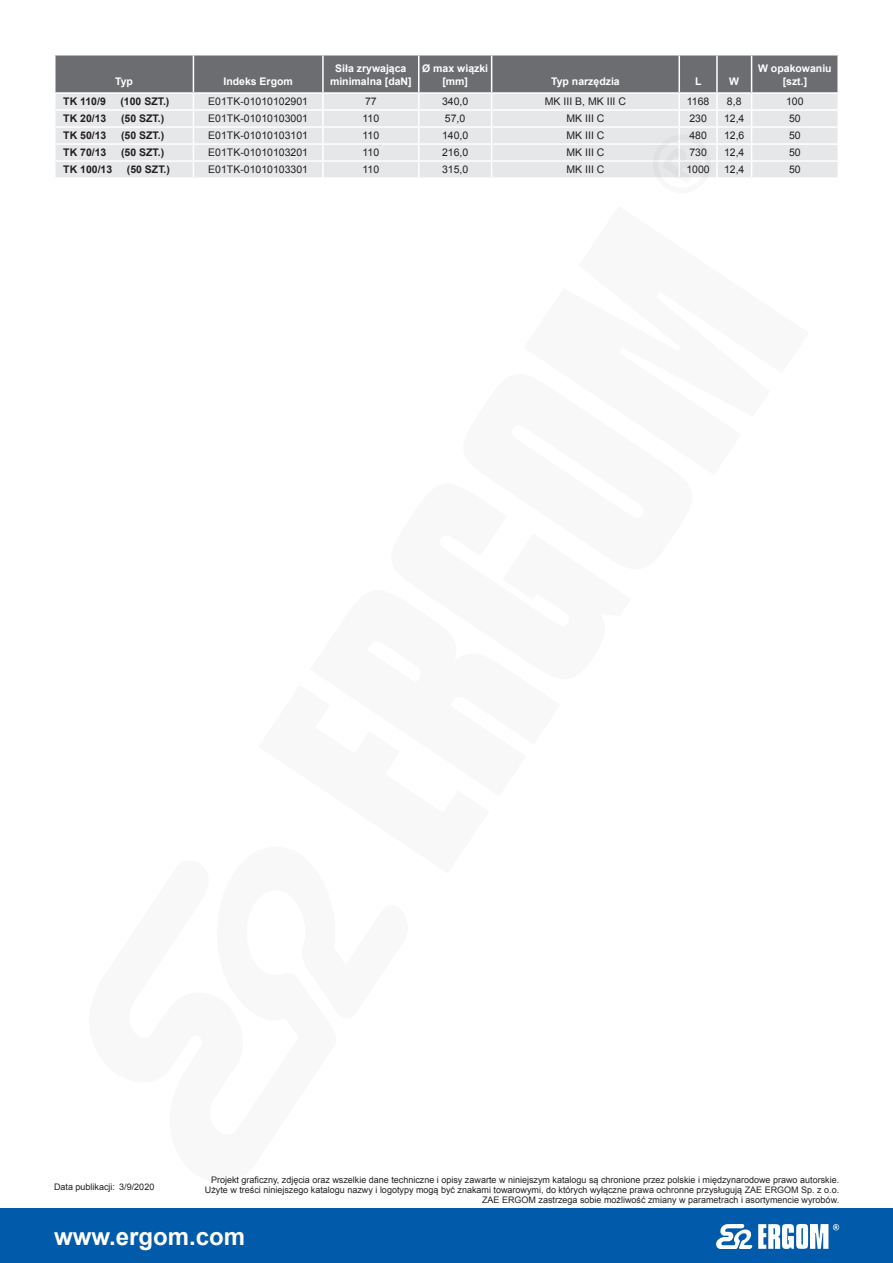
<style>
.page{position:relative;width:893px;height:1263px;background:#fff}
.page>*{position:absolute;margin:0;border:0;box-sizing:border-box;transform-origin:0 0}
.t1{font:700 24px "Arial";color:#fff}
.tabela-body{font:10.5px "Arial";color:#231f20}
.tabela-naglowek{font:700 10.5px/12.6px "Arial";color:#fff;text-align:center}
.tabela-body-bold{font:700 10.5px "Arial";color:#231f20}
.t2{font:9px/9.8px "Arial";color:#231f20;text-align:right}
</style>
<div class="page">
<div style="left:0;top:1209px;width:893px;height:54px;background:#015aaa"></div>
<svg style="left:716px;top:1224px;width:123px;height:25px"></svg>
<svg style="left:55px;top:55px;width:783px;height:122px;background:#c3c4c6"></svg>
<p class="tabela-naglowek" style="left:115px;top:75px;width:19px">Typ</p>
<p class="tabela-naglowek" style="left:223px;top:75px;width:71px">Indeks Ergom</p>
<p class="tabela-naglowek" style="left:330px;top:62px;width:83px">Siła zrywająca minimalna [daN]</p>
<p class="tabela-naglowek" style="left:422px;top:62px;width:67px">Ø max wiązki [mm]</p>
<p class="tabela-naglowek" style="left:551px;top:75px;width:70px">Typ narzędzia</p>
<p class="tabela-naglowek" style="left:695px;top:75px;width:8px">L</p>
<p class="tabela-naglowek" style="left:729px;top:75px;width:11px">W</p>
<p class="tabela-naglowek" style="left:758px;top:62px;width:75px">W opakowaniu [szt.]</p>
<p class="tabela-body-bold" style="left:63px;top:95px;width:44px">TK 110/9</p>
<p class="tabela-body-bold" style="left:120px;top:95px;width:51px">(100 SZT.)</p>
<p class="tabela-body" style="left:208px;top:95px;width:101px">E01TK-01010102901</p>
<p class="tabela-body" style="left:365px;top:95px;width:13px">77</p>
<p class="tabela-body" style="left:442px;top:95px;width:28px">340,0</p>
<p class="tabela-body" style="left:545px;top:95px;width:83px">MK III B, MK III C</p>
<p class="tabela-body" style="left:687px;top:95px;width:24px">1168</p>
<p class="tabela-body" style="left:727px;top:95px;width:16px">8,8</p>
<p class="tabela-body" style="left:786px;top:95px;width:19px">100</p>
<p class="tabela-body-bold" style="left:63px;top:112px;width:45px">TK 20/13</p>
<p class="tabela-body-bold" style="left:121px;top:112px;width:45px">(50 SZT.)</p>
<p class="tabela-body" style="left:208px;top:112px;width:101px">E01TK-01010103001</p>
<p class="tabela-body" style="left:362px;top:112px;width:18px">110</p>
<p class="tabela-body" style="left:445px;top:112px;width:22px">57,0</p>
<p class="tabela-body" style="left:566px;top:112px;width:39px">MK III C</p>
<p class="tabela-body" style="left:689px;top:112px;width:19px">230</p>
<p class="tabela-body" style="left:724px;top:112px;width:22px">12,4</p>
<p class="tabela-body" style="left:789px;top:112px;width:13px">50</p>
<p class="tabela-body-bold" style="left:63px;top:129px;width:45px">TK 50/13</p>
<p class="tabela-body-bold" style="left:121px;top:129px;width:45px">(50 SZT.)</p>
<p class="tabela-body" style="left:208px;top:129px;width:101px">E01TK-01010103101</p>
<p class="tabela-body" style="left:362px;top:129px;width:18px">110</p>
<p class="tabela-body" style="left:442px;top:129px;width:28px">140,0</p>
<p class="tabela-body" style="left:566px;top:129px;width:39px">MK III C</p>
<p class="tabela-body" style="left:689px;top:129px;width:19px">480</p>
<p class="tabela-body" style="left:724px;top:129px;width:22px">12,6</p>
<p class="tabela-body" style="left:789px;top:129px;width:13px">50</p>
<p class="tabela-body-bold" style="left:63px;top:146px;width:45px">TK 70/13</p>
<p class="tabela-body-bold" style="left:121px;top:146px;width:45px">(50 SZT.)</p>
<p class="tabela-body" style="left:208px;top:146px;width:101px">E01TK-01010103201</p>
<p class="tabela-body" style="left:362px;top:146px;width:18px">110</p>
<p class="tabela-body" style="left:442px;top:146px;width:28px">216,0</p>
<p class="tabela-body" style="left:566px;top:146px;width:39px">MK III C</p>
<p class="tabela-body" style="left:689px;top:146px;width:19px">730</p>
<p class="tabela-body" style="left:724px;top:146px;width:22px">12,4</p>
<p class="tabela-body" style="left:789px;top:146px;width:13px">50</p>
<p class="tabela-body-bold" style="left:63px;top:163px;width:51px">TK 100/13</p>
<p class="tabela-body-bold" style="left:127px;top:163px;width:45px">(50 SZT.)</p>
<p class="tabela-body" style="left:208px;top:163px;width:101px">E01TK-01010103301</p>
<p class="tabela-body" style="left:362px;top:163px;width:18px">110</p>
<p class="tabela-body" style="left:442px;top:163px;width:28px">315,0</p>
<p class="tabela-body" style="left:566px;top:163px;width:39px">MK III C</p>
<p class="tabela-body" style="left:686px;top:163px;width:25px">1000</p>
<p class="tabela-body" style="left:724px;top:163px;width:22px">12,4</p>
<p class="tabela-body" style="left:789px;top:163px;width:13px">50</p>
<p class="t2" style="left:54px;top:1182px;width:102px">Data publikacji: 3/9/2020</p>
<p class="t2" style="left:205px;top:1175px;width:636px">Projekt graficzny, zdjęcia oraz wszelkie dane techniczne i opisy zawarte w niniejszym katalogu są chronione przez polskie i międzynarodowe prawo autorskie.<br>Użyte w treści niniejszego katalogu nazwy i logotypy mogą być znakami towarowymi, do których wyłączne prawa ochronne przysługują ZAE ERGOM Sp. z o.o.<br>ZAE ERGOM zastrzega sobie możliwość zmiany w parametrach i asortymencie wyrobów.</p>
<h1 class="t1" style="left:54px;top:1220px;width:193px">www.ergom.com</h1>
</div>
